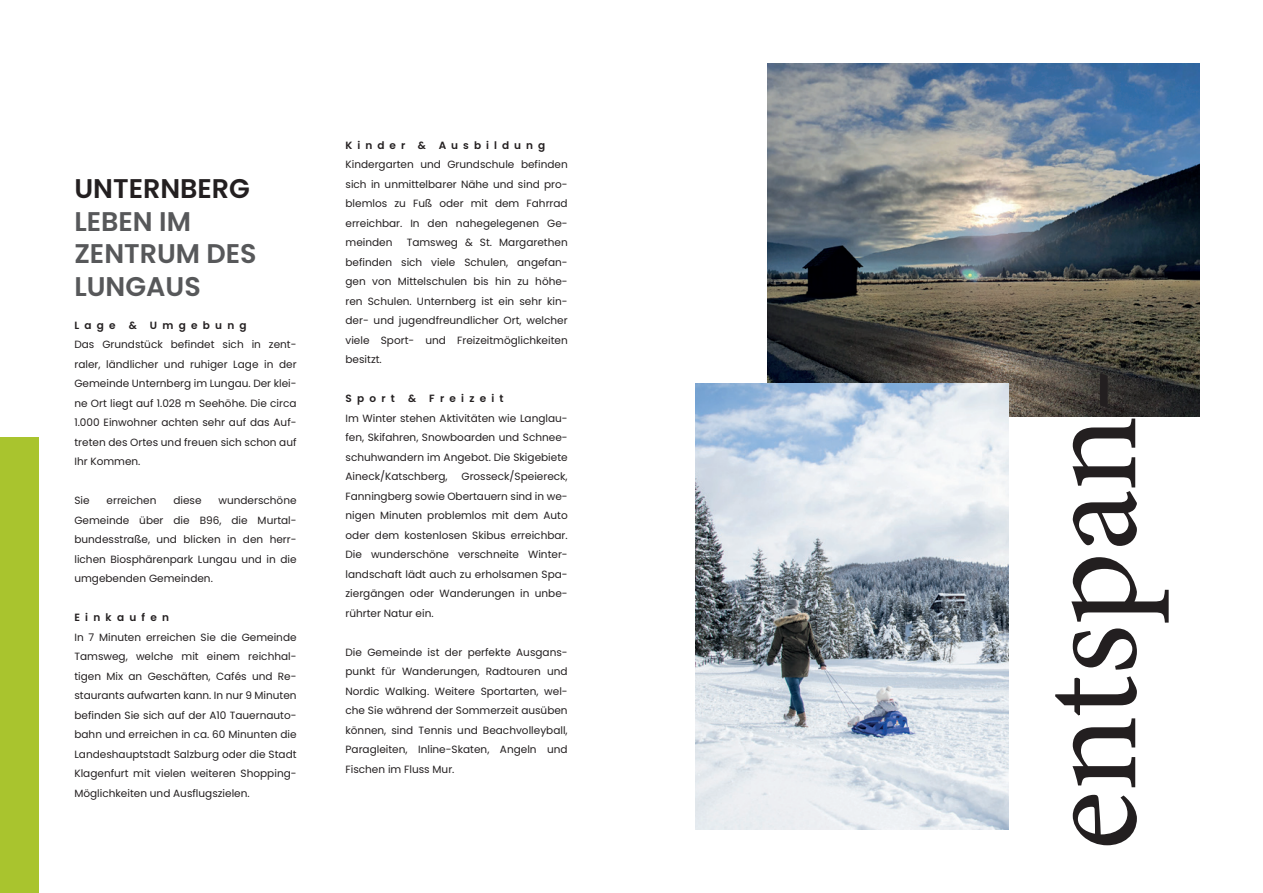
<style>
.page{position:relative;width:1263px;height:893px;background:#fff}
.page>*{position:absolute;margin:0;border:0;box-sizing:border-box;transform-origin:0 0}
.t1{font:139.2px "Minion Pro";letter-spacing:-.005em;color:#231f20}
.t2{font:600 27px/32.4px "Poppins";color:#57585a}
.t3{font:600 27px "Poppins";color:#231f20}
.t4{font:10.5px/19.5px "Poppins";color:#231f20;text-align:justify}
.t5{font:600 10.5px "Poppins";letter-spacing:.5em;color:#231f20}
.t6{font:600 10.5px "Poppins";letter-spacing:.48em;color:#231f20}
</style>
<div class="page">
<div style="left:0;top:438px;width:38px;height:455px;background:#a9c42e"></div>
<img style="left:767px;top:64px;width:432px;height:352px">
<img style="left:695px;top:383px;width:313px;height:446px">
<h2 class="t3" style="left:74px;top:173px;width:177px">UNTERNBERG</h2>
<h2 class="t2" style="left:74px;top:205px;width:184px">LEBEN IM<br>ZENTRUM DES<br>LUNGAUS</h2>
<p class="t5" style="left:74px;top:319px;width:174px">Lage &amp; Umgebung</p>
<p class="t4" style="left:74px;top:335px;width:224px">Das Grundstück befindet sich in zent&shy;raler, ländlicher und ruhiger Lage in der Gemeinde Unternberg im Lungau. Der klei&shy;ne Ort liegt auf 1.028 m Seehöhe. Die circa 1.000 Einwohner achten sehr auf das Auf&shy;treten des Ortes und freuen sich schon auf Ihr Kommen.</p>
<p class="t4" style="left:74px;top:491px;width:17px">Sie</p>
<p class="t4" style="left:107px;top:491px;width:51px">erreichen</p>
<p class="t4" style="left:173px;top:491px;width:30px">diese</p>
<p class="t4" style="left:74px;top:491px;width:224px;text-indent:144px">wunderschöne Gemeinde über die B96, die Murtal&shy;bundesstraße, und blicken in den herr&shy;lichen Biosphärenpark Lungau und in die umgebenden Gemeinden.</p>
<p class="t5" style="left:74px;top:611px;width:96px">Einkaufen</p>
<p class="t4" style="left:74px;top:627px;width:224px">In 7 Minuten erreichen Sie die Gemeinde Tamsweg, welche mit einem reichhal&shy;tigen Mix an Geschäften, Cafés und Re&shy;staurants aufwarten kann. In nur 9 Minuten befinden Sie sich auf der A10 Tauernauto&shy;bahn und erreichen in ca. 60 Minunten die Landeshauptstadt Salzburg oder die Stadt Klagenfurt mit vielen weiteren Shopping-Möglichkeiten und Ausflugszielen.</p>
<p class="t6" style="left:345px;top:139px;width:201px">Kinder &amp; Ausbildung</p>
<p class="t4" style="left:345px;top:155px;width:224px">Kindergarten und Grundschule befinden sich in unmittelbarer Nähe und sind pro&shy;blemlos zu Fuß oder mit dem Fahrrad erreichbar. In den nahegelegenen Ge&shy;meinden</p>
<p class="t4" style="left:345px;top:233px;width:224px;text-indent:61px">Tamsweg &amp; St. Margarethen befinden sich viele Schulen, angefan&shy;gen von Mittelschulen bis hin zu höhe&shy;ren Schulen. Unternberg ist ein sehr kin&shy;der- und jugendfreundlicher Ort, welcher viele Sport- und Freizeitmöglichkeiten besitzt.</p>
<p class="t5" style="left:345px;top:393px;width:160px">Sport &amp; Freizeit</p>
<p class="t4" style="left:345px;top:409px;width:224px">Im Winter stehen Aktivitäten wie Langlau&shy;fen, Skifahren, Snowboarden und Schnee&shy;schuhwandern im Angebot. Die Skigebiete Aineck/Katschberg,</p>
<p class="t4" style="left:345px;top:467px;width:224px;text-indent:116px">Grosseck/Speiereck, Fanningberg sowie Obertauern sind in we&shy;nigen Minuten problemlos mit dem Auto oder dem kostenlosen Skibus erreichbar.<br>Die wunderschöne verschneite Winter&shy;landschaft lädt auch zu erholsamen Spa&shy;ziergängen oder Wanderungen in unbe&shy;rührter Natur ein.</p>
<p class="t4" style="left:345px;top:642px;width:224px">Die Gemeinde ist der perfekte Ausgans&shy;punkt für Wanderungen, Radtouren und Nordic Walking. Weitere Sportarten, wel&shy;che Sie während der Sommerzeit ausüben können, sind Tennis und Beachvolleyball, Paragleiten, Inline-Skaten, Angeln und Fischen im Fluss Mur.</p>
<h1 class="t1" style="left:997px;top:850px;width:486px;rotate:-90deg">entspan-</h1>
</div>
